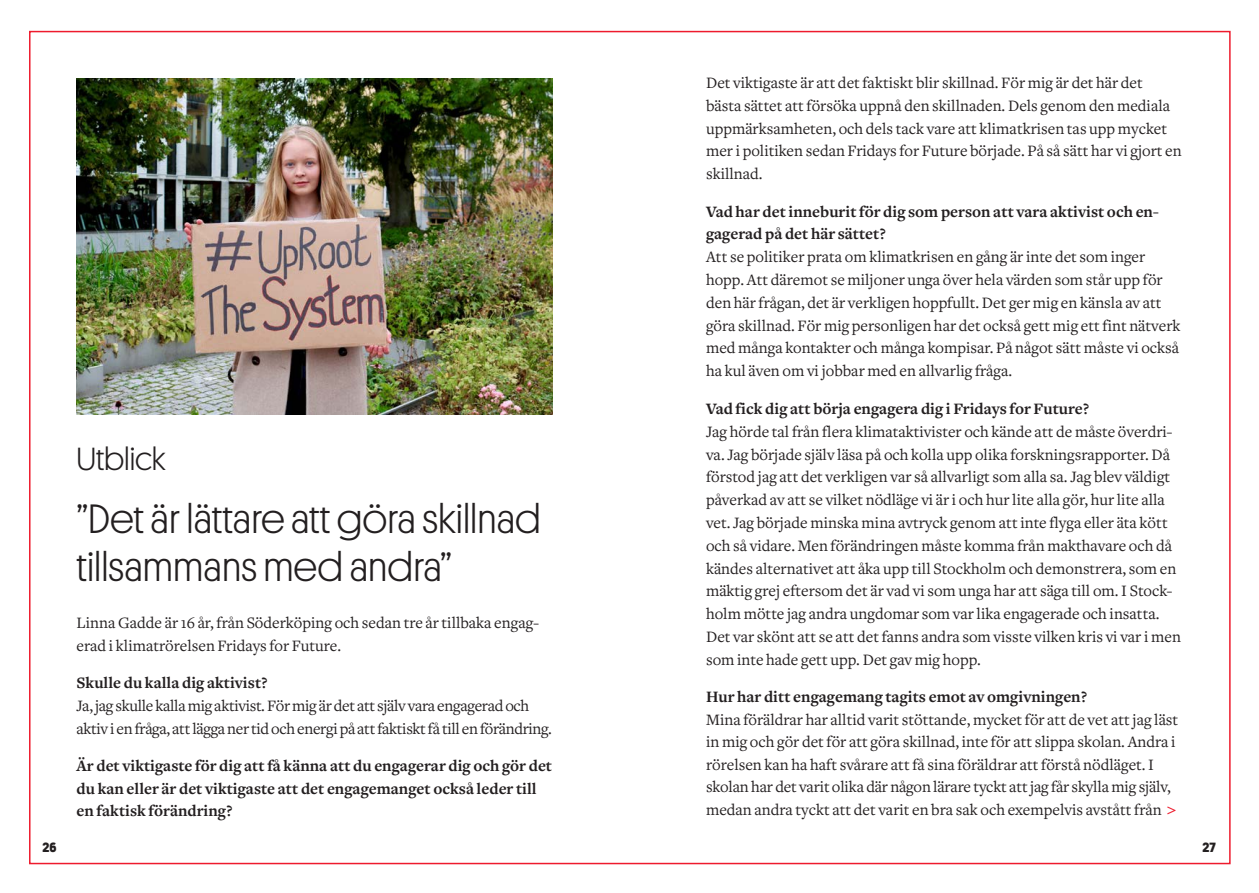
<style>
.page{position:relative;width:1259px;height:893px;background:#fff}
.page>*{position:absolute;margin:0;border:0;box-sizing:border-box;transform-origin:0 0}
.t1{font:300 41.25px/48px "Stage Sans";color:#231f20}
.Rubrik{font:300 32.25px "Stage Sans";letter-spacing:-.005em;color:#231f20}
.t2{font:16.5px/22.8px "Curtain Serif";color:#231f20}
.t3{font:700 16.5px/22.5px "Curtain Serif";color:#231f20}
.t4{font:16.5px/22.5px "Curtain Serif";letter-spacing:-.02em;color:#231f20}
.t5{font:700 13.5px "Stage Sans";color:#231f20}
.s1{font-weight:700;font-size:19.5px;color:#ee1b2d}
</style>
<div class="page">
<img style="left:77px;top:79px;width:476px;height:336px">
<p class="Rubrik" style="left:77px;top:436px;width:91px">Utblick</p>
<p class="t1" style="left:77px;top:492px;width:466px">”Det är lättare att göra skillnad tillsammans med andra”</p>
<p class="t2" style="left:77px;top:612px;width:464px">Linna Gadde är 16 år, från Söderköping och sedan tre år tillbaka engag&shy;erad i klimatrörelsen Fridays for Future.</p>
<p class="t3" style="left:77px;top:672px;width:193px">Skulle du kalla dig aktivist?</p>
<p class="t4" style="left:77px;top:695px;width:477px">Ja, jag skulle kalla mig aktivist. För mig är det att själv vara engagerad och aktiv i en fråga, att lägga ner tid och energi på att faktiskt få till en förändring.</p>
<p class="t3" style="left:77px;top:755px;width:477px">Är det viktigaste för dig att få känna att du engagerar dig och gör det du kan eller är det viktigaste att det engagemanget också leder till en faktisk förändring?</p>
<p class="t2" style="left:706px;top:72px;width:477px">Det viktigaste är att det faktiskt blir skillnad. För mig är det här det bästa sättet att försöka uppnå den skillnaden. Dels genom den mediala uppmärksamheten, och dels tack vare att klimatkrisen tas upp mycket mer i politiken sedan Fridays for Future började. På så sätt har vi gjort en skillnad.</p>
<p class="t3" style="left:706px;top:200px;width:454px">Vad har det inneburit för dig som person att vara aktivist och en&shy;gagerad på det här sättet?</p>
<p class="t2" style="left:706px;top:246px;width:476px">Att se politiker prata om klimatkrisen en gång är inte det som inger hopp. Att däremot se miljoner unga över hela värden som står upp för den här frågan, det är verkligen hoppfullt. Det ger mig en känsla av att göra skillnad. För mig personligen har det också gett mig ett fint nätverk med många kontakter och många kompisar. På något sätt måste vi också ha kul även om vi jobbar med en allvarlig fråga.</p>
<p class="t3" style="left:706px;top:398px;width:385px">Vad fick dig att börja engagera dig i Fridays for Future?</p>
<p class="t2" style="left:706px;top:420px;width:476px">Jag hörde tal från flera klimataktivister och kände att de måste överdri&shy;va. Jag började själv läsa på och kolla upp olika forskningsrapporter. Då förstod jag att det verkligen var så allvarligt som alla sa. Jag blev väldigt påverkad av att se vilket nödläge vi är i och hur lite alla gör, hur lite alla vet. Jag började minska mina avtryck genom att inte flyga eller äta kött och så vidare. Men förändringen måste komma från makthavare och då kändes alternativet att åka upp till Stockholm och demonstrera, som en mäktig grej eftersom det är vad vi som unga har att säga till om. I Stock&shy;holm mötte jag andra ungdomar som var lika engagerade och insatta.<br>Det var skönt att se att det fanns andra som visste vilken kris vi var i men som inte hade gett upp. Det gav mig hopp.</p>
<p class="t3" style="left:706px;top:686px;width:383px">Hur har ditt engagemang tagits emot av omgivningen?</p>
<p class="t2" style="left:706px;top:708px;width:474px">Mina föräldrar har alltid varit stöttande, mycket för att de vet att jag läst in mig och gör det för att göra skillnad, inte för att slippa skolan. Andra i rörelsen kan ha haft svårare att få sina föräldrar att förstå nödläget. I skolan har det varit olika där någon lärare tyckt att jag får skylla mig själv, medan andra tyckt att det varit en bra sak och exempelvis avstått från <span class="s1">&gt;</span></p>
<p class="t5" style="left:43px;top:837px;width:15px">26</p>
<p class="t5" style="left:1202px;top:837px;width:15px">27</p>
</div>
